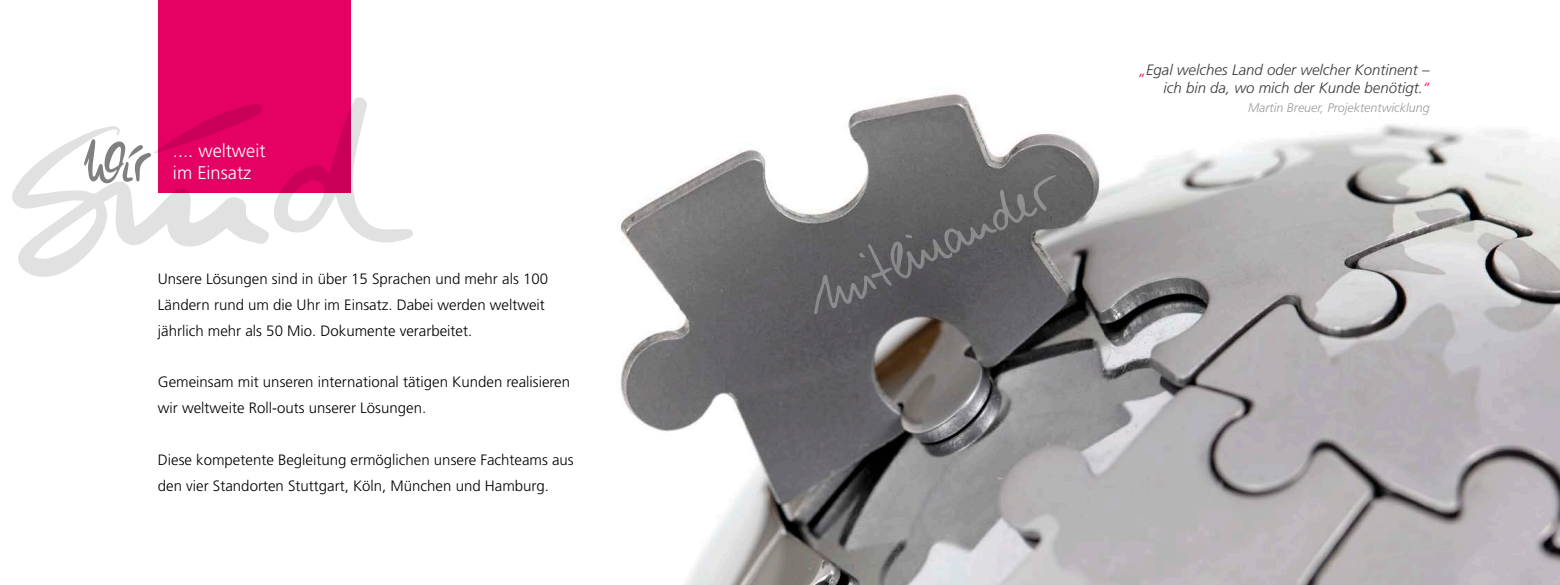
<style>
.page{position:relative;width:1560px;height:585px;background:#fff}
.page>*{position:absolute;margin:0;border:0;box-sizing:border-box;transform-origin:0 0}
.t1{font:300 18.25px/22px "Frutiger LT Std";color:#fff}
.t2{font:300 15px/25.9px "Frutiger LT Std";color:#000}
.t3{font:italic 300 15px/18px "Frutiger LT Std";color:#3c3c3a;text-align:right}
.t4{font:italic 300 12.5px "Frutiger LT Std";color:#9c9c9c}
.s1{color:#e50064}
</style>
<div class="page">
<img style="left:270px;top:0;width:1289px;height:585px">
<div style="left:158px;top:0;width:192px;height:192px;background:#e50064"></div>
<svg style="left:12px;top:135px;width:258px;height:142px"></svg>
<svg style="left:271px;top:97px;width:143px;height:146px"></svg>
<svg style="left:83px;top:104px;width:180px;height:81px"></svg>
<svg style="left:814px;top:175px;width:242px;height:139px"></svg>
<p class="t1" style="left:173px;top:140px;width:94px">.... weltweit im Einsatz</p>
<p class="t2" style="left:158px;top:266px;width:391px">Unsere Lösungen sind in über 15 Sprachen und mehr als 100<br>Ländern rund um die Uhr im Einsatz. Dabei werden weltweit jährlich mehr als 50 Mio. Dokumente verarbeitet.</p>
<p class="t2" style="left:158px;top:369px;width:413px">Gemeinsam mit unseren international tätigen Kunden realisieren wir weltweite Roll-outs unserer Lösungen.</p>
<p class="t2" style="left:158px;top:447px;width:417px">Diese kompetente Begleitung ermöglichen unsere Fachteams aus den vier Standorten Stuttgart, Köln, München und Hamburg.</p>
<p class="t3" style="left:1139px;top:61px;width:292px"><span class="s1">„</span>Egal welches Land oder welcher Kontinent – ich bin da, wo mich der Kunde benötigt.<span class="s1">“</span></p>
<p class="t4" style="left:1247px;top:100px;width:183px">Martin Breuer, Projektentwicklung</p>
</div>
